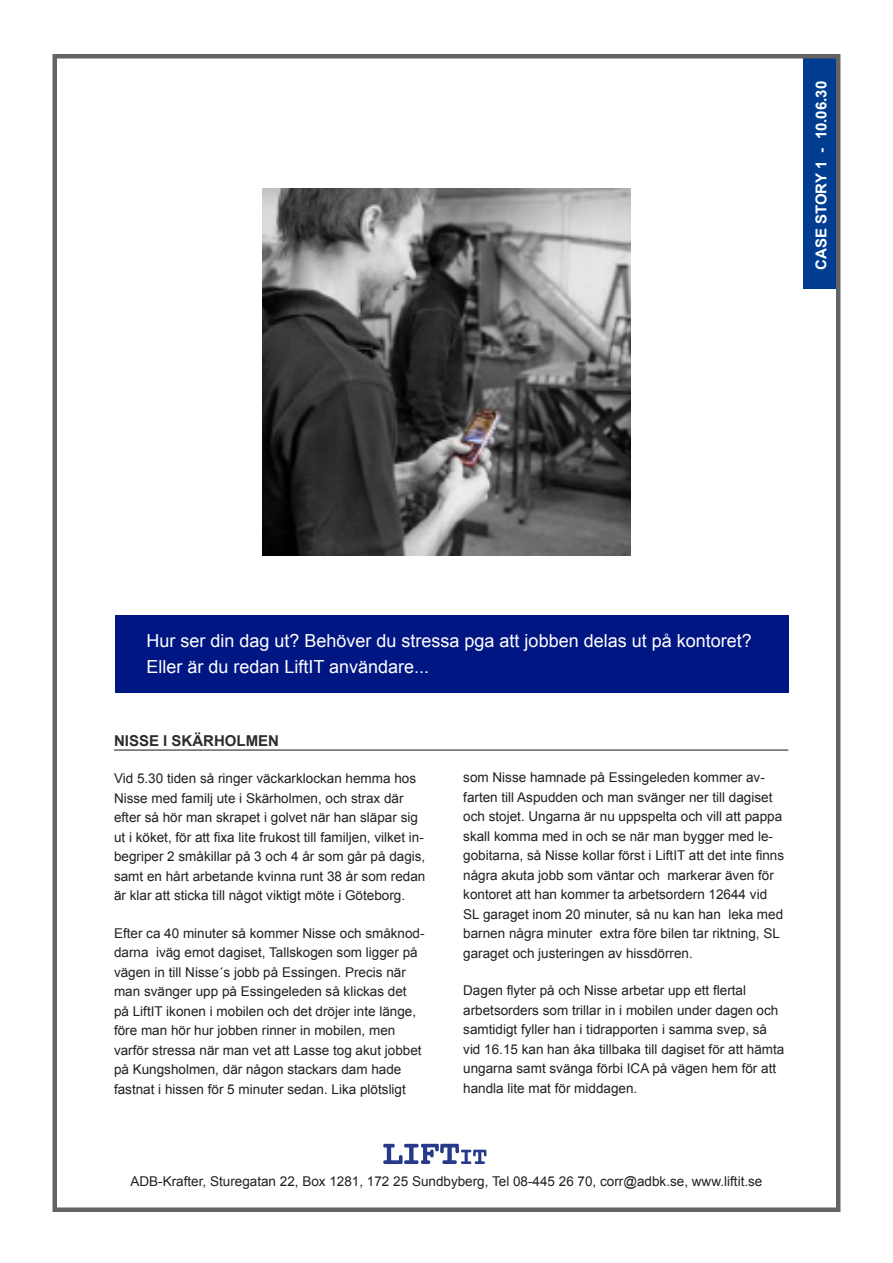
<style>
.page{position:relative;width:893px;height:1263px;background:#fff}
.page>*{position:absolute;margin:0;border:0;box-sizing:border-box;transform-origin:0 0}
.t1{font:18px/25.5px "Arial";color:#fff}
.t2{font:700 15px "Arial";color:#fff}
.t3{font:700 15px "Arial";color:#2c2c2c}
.t4{font:13.5px/19.5px "Arial";color:#231f20}
</style>
<div class="page">
<div style="left:803px;top:56px;width:34px;height:232px;background:#003d90"></div>
<div style="left:115px;top:615px;width:673px;height:77px;background:#001683"></div>
<div style="left:52px;top:54px;width:788px;height:1158px;border:4px solid #636363"></div>
<img style="left:263px;top:189px;width:367px;height:367px">
<hr style="left:114px;top:749px;width:674px;height:2px;background:#636363">
<svg style="left:383px;top:1144px;width:103px;height:20px"></svg>
<p class="t2" style="left:811px;top:270px;width:190px;rotate:-90deg">CASE STORY 1 - 10.06.30</p>
<p class="t1" style="left:146px;top:628px;width:607px">Hur ser din dag ut? Behöver du stressa pga att jobben delas ut på kontoret?<br>Eller är du redan LiftIT användare...</p>
<p class="t3" style="left:114px;top:730px;width:167px">NISSE I SKÄRHOLMEN</p>
<p class="t4" style="left:114px;top:769px;width:313px">Vid 5.30 tiden så ringer väckarklockan hemma hos Nisse med familj ute i Skärholmen, och strax där efter så hör man skrapet i golvet när han släpar sig ut i köket, för att fixa lite frukost till familjen, vilket in&shy;begriper 2 småkillar på 3 och 4 år som går på dagis, samt en hårt arbetande kvinna runt 38 år som redan är klar att sticka till något viktigt möte i Göteborg.</p>
<p class="t4" style="left:114px;top:923px;width:312px">Efter ca 40 minuter så kommer Nisse och småknod&shy;darna iväg emot dagiset, Tallskogen som ligger på vägen in till Nisse´s jobb på Essingen. Precis när man svänger upp på Essingeleden så klickas det på LiftIT ikonen i mobilen och det dröjer inte länge, före man hör hur jobben rinner in mobilen, men varför stressa när man vet att Lasse tog akut jobbet på Kungsholmen, där någon stackars dam hade fastnat i hissen för 5 minuter sedan. Lika plötsligt</p>
<p class="t4" style="left:463px;top:768px;width:322px">som Nisse hamnade på Essingeleden kommer av&shy;farten till Aspudden och man svänger ner till dagiset och stojet. Ungarna är nu uppspelta och vill att pappa skall komma med in och se när man bygger med le&shy;gobitarna, så Nisse kollar först i LiftIT att det inte finns några akuta jobb som väntar och markerar även för kontoret att han kommer ta arbetsordern 12644 vid SL garaget inom 20 minuter, så nu kan han leka med barnen några minuter extra före bilen tar riktning, SL garaget och justeringen av hissdörren.</p>
<p class="t4" style="left:463px;top:981px;width:323px">Dagen flyter på och Nisse arbetar upp ett flertal arbetsorders som trillar in i mobilen under dagen och samtidigt fyller han i tidrapporten i samma svep, så vid 16.15 kan han åka tillbaka till dagiset för att hämta ungarna samt svänga förbi ICA på vägen hem för att handla lite mat för middagen.</p>
<p class="t4" style="left:131px;top:1171px;width:633px">ADB-Krafter, Sturegatan 22, Box 1281, 172 25 Sundbyberg, Tel 08-445 26 70, corr@adbk.se, www.liftit.se</p>
</div>
